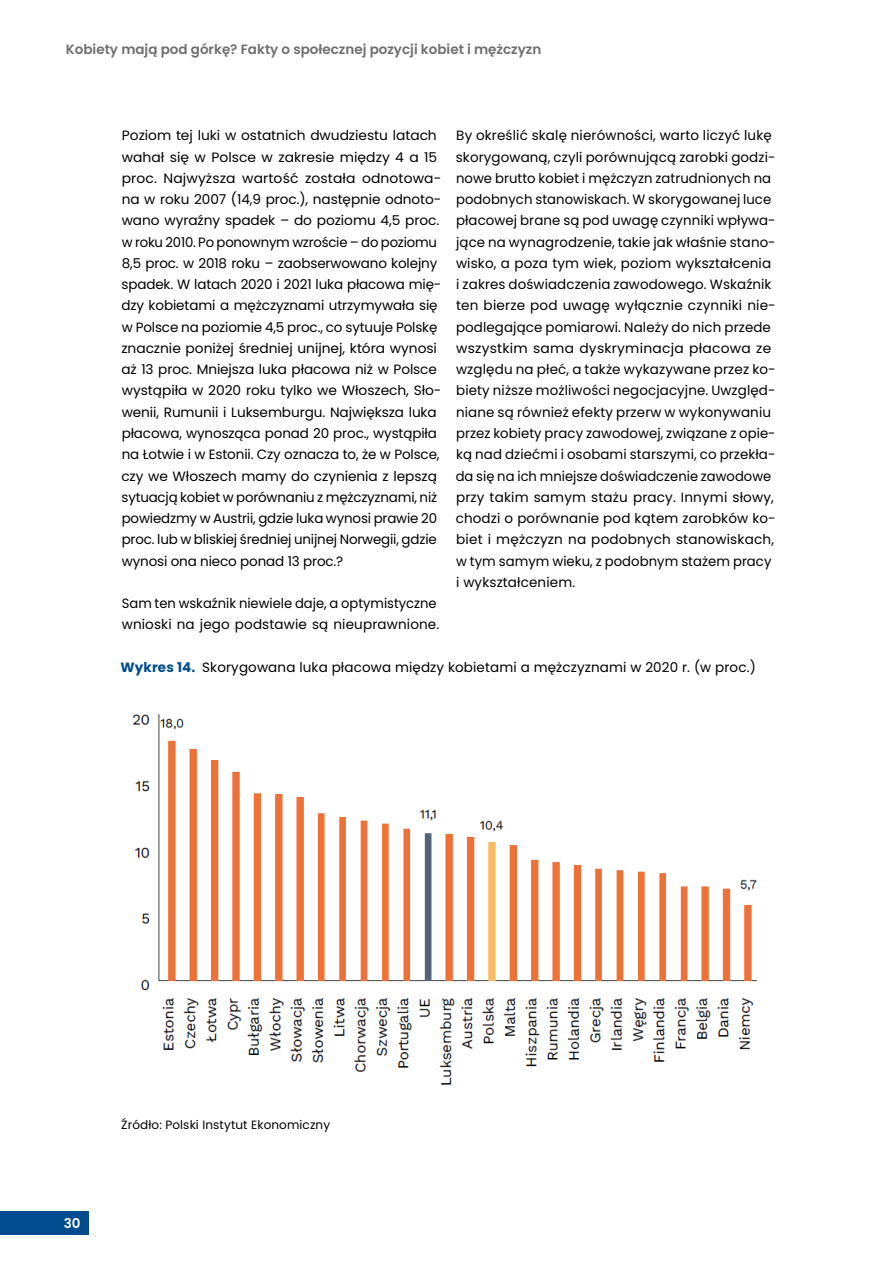
<style>
.page{position:relative;width:893px;height:1263px;background:#fff}
.page>*{position:absolute;margin:0;border:0;box-sizing:border-box;transform-origin:0 0}
.t1{font:13.5px/21.3px "Poppins";letter-spacing:.005em;color:#000}
.t2{font:600 13.5px "Poppins";color:#706f6f}
.t3{font:600 13.5px "Poppins";color:#fff}
.t4{font:12px "Poppins";letter-spacing:.01em;color:#000}
.s1{font-weight:700;color:#004c8e}
</style>
<div class="page">
<div style="left:0;top:1211px;width:88px;height:24px;background:#004c8e"></div>
<img style="left:132px;top:714px;width:625px;height:371px">
<p class="t2" style="left:66px;top:42px;width:477px">Kobiety mają pod górkę? Fakty o społecznej pozycji kobiet i mężczyzn</p>
<p class="t1" style="left:121px;top:125px;width:322px">Poziom tej luki w ostatnich dwudziestu latach wahał się w Polsce w zakresie między 4 a 15 proc. Najwyższa wartość została odnotowa&shy;na w roku 2007 (14,9 proc.), następnie odnoto&shy;wano wyraźny spadek – do poziomu 4,5 proc. w roku 2010. Po ponownym wzroście – do poziomu 8,5 proc. w 2018 roku – zaobserwowano kolejny spadek. W latach 2020 i 2021 luka płacowa mię&shy;dzy kobietami a mężczyznami utrzymywała się w Polsce na poziomie 4,5 proc., co sytuuje Polskę znacznie poniżej średniej unijnej, która wynosi aż 13 proc. Mniejsza luka płacowa niż w Polsce wystąpiła w 2020 roku tylko we Włoszech, Sło&shy;wenii, Rumunii i Luksemburgu. Największa luka płacowa, wynosząca ponad 20 proc., wystąpiła na Łotwie i w Estonii. Czy oznacza to, że w Polsce, czy we Włoszech mamy do czynienia z lepszą sytuacją kobiet w porównaniu z mężczyznami, niż powiedzmy w Austrii, gdzie luka wynosi prawie 20 proc. lub w bliskiej średniej unijnej Norwegii, gdzie wynosi ona nieco ponad 13 proc.?</p>
<p class="t1" style="left:122px;top:593px;width:319px">Sam ten wskaźnik niewiele daje, a optymistyczne wnioski na jego podstawie są nieuprawnione.</p>
<p class="t1" style="left:456px;top:125px;width:321px">By określić skalę nierówności, warto liczyć lukę skorygowaną, czyli porównującą zarobki godzi&shy;nowe brutto kobiet i mężczyzn zatrudnionych na podobnych stanowiskach. W skorygowanej luce płacowej brane są pod uwagę czynniki wpływa&shy;jące na wynagrodzenie, takie jak właśnie stano&shy;wisko, a poza tym wiek, poziom wykształcenia i zakres doświadczenia zawodowego. Wskaźnik ten bierze pod uwagę wyłącznie czynniki nie&shy;podlegające pomiarowi. Należy do nich przede wszystkim sama dyskryminacja płacowa ze względu na płeć, a także wykazywane przez ko&shy;biety niższe możliwości negocjacyjne. Uwzględ&shy;niane są również efekty przerw w wykonywaniu przez kobiety pracy zawodowej, związane z opie&shy;ką nad dziećmi i osobami starszymi, co przekła&shy;da się na ich mniejsze doświadczenie zawodowe przy takim samym stażu pracy. Innymi słowy, chodzi o porównanie pod kątem zarobków ko&shy;biet i mężczyzn na podobnych stanowiskach, w tym samym wieku, z podobnym stażem pracy i wykształceniem.</p>
<p class="t1" style="left:121px;top:657px;width:637px"><span class="s1">Wykres 14.</span> Skorygowana luka płacowa między kobietami a mężczyznami w 2020 r. (w proc.)</p>
<p class="t3" style="left:64px;top:1215px;width:18px">30</p>
<p class="t4" style="left:121px;top:1118px;width:210px">Źródło: Polski Instytut Ekonomiczny</p>
</div>
